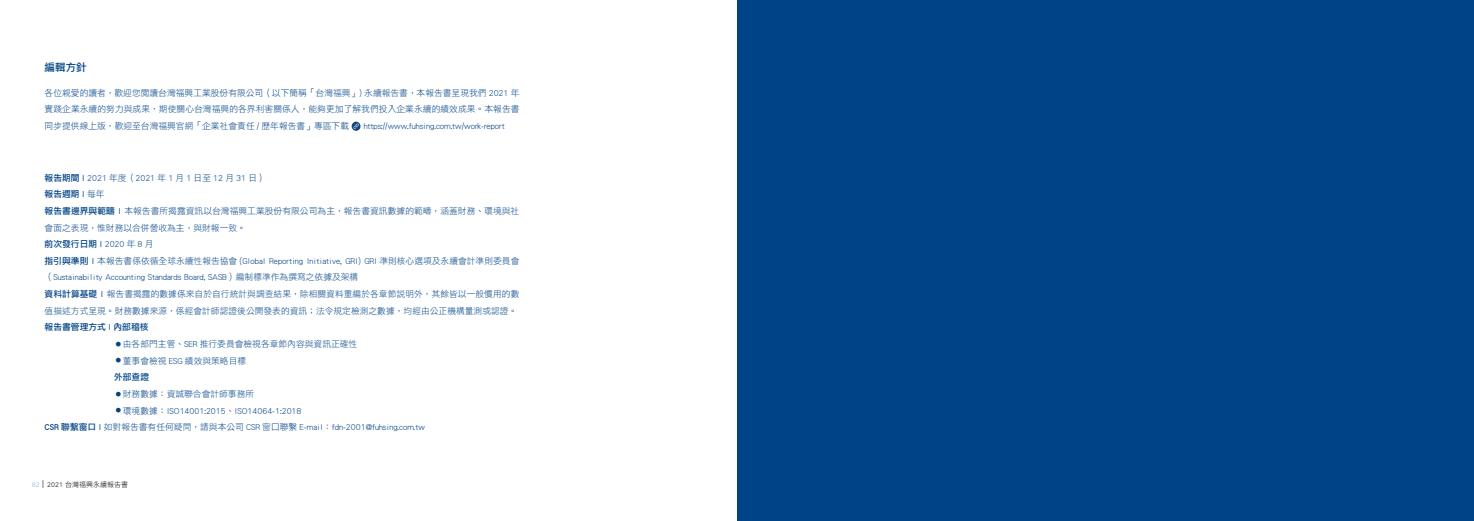
<style>
.page{position:relative;width:1474px;height:521px;background:#fff}
.page>*{position:absolute;margin:0;border:0;box-sizing:border-box;transform-origin:0 0}
.t1{font:10.5px "DF Li Hei Std W5";color:#004386}
.t2{font:8.75px/16.6px "DF Li Hei Std W3";color:#004386}
.t3{font:8.75px "DF Li Hei Std W5";color:#004386}
.t4{font:7px "DF Li Hei Std W3";color:#000}
.s1{font-family:"DF Li Hei Std W5"}
.s2{font-family:"DF Li Hei Std W3"}
.s3{font-size:5.25px}
.s4{color:#7fb8df}
.s5{font-family:"Noto Sans CJ Ktc"}
</style>
<div class="page">
<div style="left:737px;top:0;width:736px;height:521px;background:#004386"></div>
<svg style="left:352px;top:122px;width:8px;height:9px"></svg>
<svg style="left:353px;top:124px;width:5px;height:5px"></svg>
<p class="t1" style="left:45px;top:62px;width:44px">編輯方針</p>
<p class="t2" style="left:45px;top:84px;width:476px;text-align:justify">各位親愛的讀者，歡迎您閱讀台灣福興工業股份有限公司（以下簡稱「台灣福興」) 永續報告書，本報告書呈現我們 2021 年實踐企業永續的努力與成果，期使關心台灣福興的各界利害關係人，能夠更加了解我們投入企業永續的績效成果。本報告書同步提供線上版，歡迎至台灣福興官網「企業社會責任 / 歷年報告書」專區下載</p>
<p class="t2" style="left:364px;top:117px;width:142px">https://www.fuhsing.com.tw/work-report</p>
<p class="t2" style="left:45px;top:169px;width:223px"><span class="s1">報告期間 |</span> 2021 年度（2021 年 1 月 1 日至 12 月 31 日）</p>
<p class="t3" style="left:45px;top:189px;width:62px">報告週期 | <span class="s2">每年</span></p>
<p class="t2" style="left:45px;top:202px;width:476px"><span class="s1">報告書邊界與範疇 |</span> 本報告書所揭露資訊以台灣福興工業股份有限公司為主，報告書資訊數據的範疇，涵蓋財務、環境與社會面之表現，惟財務以合併營收為主，與財報一致。</p>
<p class="t3" style="left:45px;top:239px;width:110px">前次發行日期 | <span class="s2">2020 年 8 月</span></p>
<p class="t2" style="left:45px;top:252px;width:476px"><span class="s1">指引與準則 |</span> 本報告書係依循全球永續性報告協會 (Global Reporting Initiative, GRI) GRI 準則核心選項及永續會計準則委員會（Sustainability Accounting Standards Board, SASB）編制標準作為撰寫之依據及架構<br><span class="s1">資料計算基礎 |</span> 報告書揭露的數據係來自於自行統計與調查結果，除相關資料重編於各章節說明外，其餘皆以一般慣用的數值描述方式呈現。財務數據來源，係經會計師認證後公開發表的資訊；法令規定檢測之數據，均經由公正機構量測或認證。</p>
<p class="t3" style="left:45px;top:322px;width:105px">報告書管理方式 | 內部稽核</p>
<p class="t2" style="left:116px;top:335px;width:243px"><span class="s3">●</span> 由各部門主管、SER 推行委員會檢視各章節內容與資訊正確性</p>
<p class="t2" style="left:116px;top:352px;width:132px"><span class="s3">●</span> 董事會檢視 ESG 績效與策略目標</p>
<p class="t3" style="left:114px;top:372px;width:36px">外部查證</p>
<p class="t2" style="left:116px;top:385px;width:140px"><span class="s3">●</span> 財務數據：資誠聯合會計師事務所</p>
<p class="t2" style="left:45px;top:402px;width:382px;text-indent:71px"><span class="s3">●</span> 環境數據：ISO14001:2015、ISO14064-1:2018<br><span class="s1">CSR 聯繫窗口 |</span> 如對報告書有任何疑問，請與本公司 CSR 窗口聯繫 E-mail：fdn-2001@fuhsing.com.tw</p>
<p class="t4" style="left:32px;top:480px;width:98px"><span class="s4">82</span> <span class="s5">|</span> 2021 台灣福興永續報告書</p>
</div>
